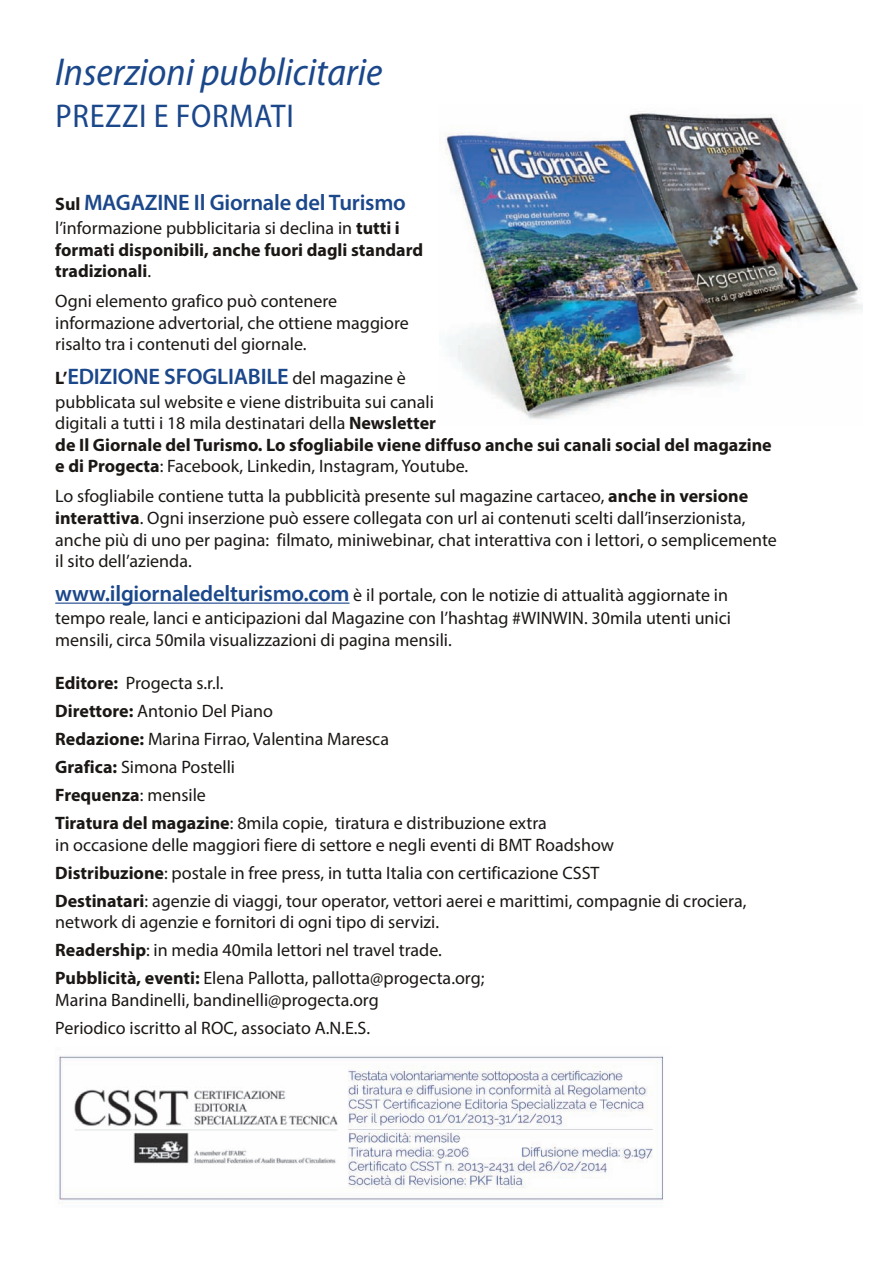
<style>
.page{position:relative;width:893px;height:1263px;background:#fff}
.page>*{position:absolute;margin:0;border:0;box-sizing:border-box;transform-origin:0 0}
.t1{font:italic semi-condensed 39px "Myriad Pro";color:#1b478b}
.t2{font:semi-condensed 33px "Myriad Pro";letter-spacing:.02em;color:#1b478b}
.t3{font:600 22.5px "Myriad Pro";letter-spacing:-.01em;color:#1b478b}
.t4{font:18px/27.9px "Myriad Pro";color:#1b1715}
.t5{font:700 18px/21.6px "Myriad Pro";color:#1b1715}
.s1{font-weight:700;font-size:18px;color:#1b1715}
.s2{font-weight:400}
.s3{font-weight:400;font-size:18px;color:#1b1715}
.s4{font-weight:700}
.s5{font-weight:600;font-size:22.5px;color:#1b478b}
</style>
<div class="page">
<hr style="left:55px;top:603px;width:294px;height:1px;background:#1b478b">
<img style="left:58px;top:1056px;width:605px;height:148px">
<img style="left:445px;top:113px;width:418px;height:306px">
<h1 class="t1" style="left:55px;top:57px;width:329px">Inserzioni pubblicitarie</h1>
<h2 class="t2" style="left:56px;top:104px;width:240px">PREZZI E FORMATI</h2>
<p class="t3" style="left:55px;top:194px;width:352px"><span class="s1">Sul</span> MAGAZINE Il Giornale del Turismo</p>
<p class="t5" style="left:55px;top:218px;width:369px"><span class="s2">l’informazione pubblicitaria si declina in</span> tutti i formati disponibili, anche fuori dagli standard tradizionali<span class="s2">.</span></p>
<p class="t4" style="left:55px;top:292px;width:355px;line-height:21.6px">Ogni elemento grafico può contenere informazione advertorial, che ottiene maggiore risalto tra i contenuti del giornale.</p>
<p class="t3" style="left:55px;top:368px;width:352px"><span class="s1">L’</span>EDIZIONE SFOGLIABILE <span class="s3">del magazine è</span></p>
<p class="t4" style="left:55px;top:392px;width:718px;line-height:21.6px">pubblicata sul website e viene distribuita sui canali<br>digitali a tutti i 18 mila destinatari della <span class="s4">Newsletter<br>de Il Giornale del Turismo. Lo sfogliabile viene diffuso anche sui canali social del magazine e di Progecta</span>: Facebook, Linkedin, Instagram, Youtube.</p>
<p class="t4" style="left:55px;top:487px;width:723px;line-height:21.6px">Lo sfogliabile contiene tutta la pubblicità presente sul magazine cartaceo, <span class="s4">anche in versione interattiva</span>. Ogni inserzione può essere collegata con url ai contenuti scelti dall’inserzionista, anche più di uno per pagina: filmato, miniwebinar, chat interattiva con i lettori, o semplicemente il sito dell’azienda.</p>
<p class="t4" style="left:55px;top:584px;width:677px;line-height:23.5px"><span class="s5">www.ilgiornaledelturismo.com</span> è il portale, con le notizie di attualità aggiornate in tempo reale, lanci e anticipazioni dal Magazine con l’hashtag #WINWIN. 30mila utenti unici</p>
<p class="t4" style="left:55px;top:627px;width:398px">mensili, circa 50mila visualizzazioni di pagina mensili.</p>
<p class="t4" style="left:55px;top:671px;width:493px"><span class="s4">Editore:</span> Progecta s.r.l.<br><span class="s4">direttore:</span> Antonio Del Piano<br><span class="s4">Redazione:</span> Marina Firrao, Valentina Maresca<br><span class="s4">Grafica:</span> Simona Postelli<br><span class="s4">Frequenza</span>: mensile<br><span class="s4">Tiratura del magazine</span>: 8mila copie, tiratura e distribuzione extra</p>
<p class="t4" style="left:55px;top:832px;width:693px">in occasione delle maggiori fiere di settore e negli eventi di BMT Roadshow<br><span class="s4">distribuzione</span>: postale in free press, in tutta Italia con certificazione CSST<br><span class="s4">destinatari</span>: agenzie di viaggi, tour operator, vettori aerei e marittimi, compagnie di crociera,</p>
<p class="t4" style="left:55px;top:910px;width:431px">network di agenzie e fornitori di ogni tipo di servizi.<br><span class="s4">Readership</span>: in media 40mila lettori nel travel trade.<br><span class="s4">Pubblicità, eventi:</span> Elena Pallotta, pallotta@progecta.org;</p>
<p class="t4" style="left:55px;top:987px;width:325px">Marina Bandinelli, bandinelli@progecta.org<br>Periodico iscritto al ROC, associato A.N.E.S.</p>
</div>
